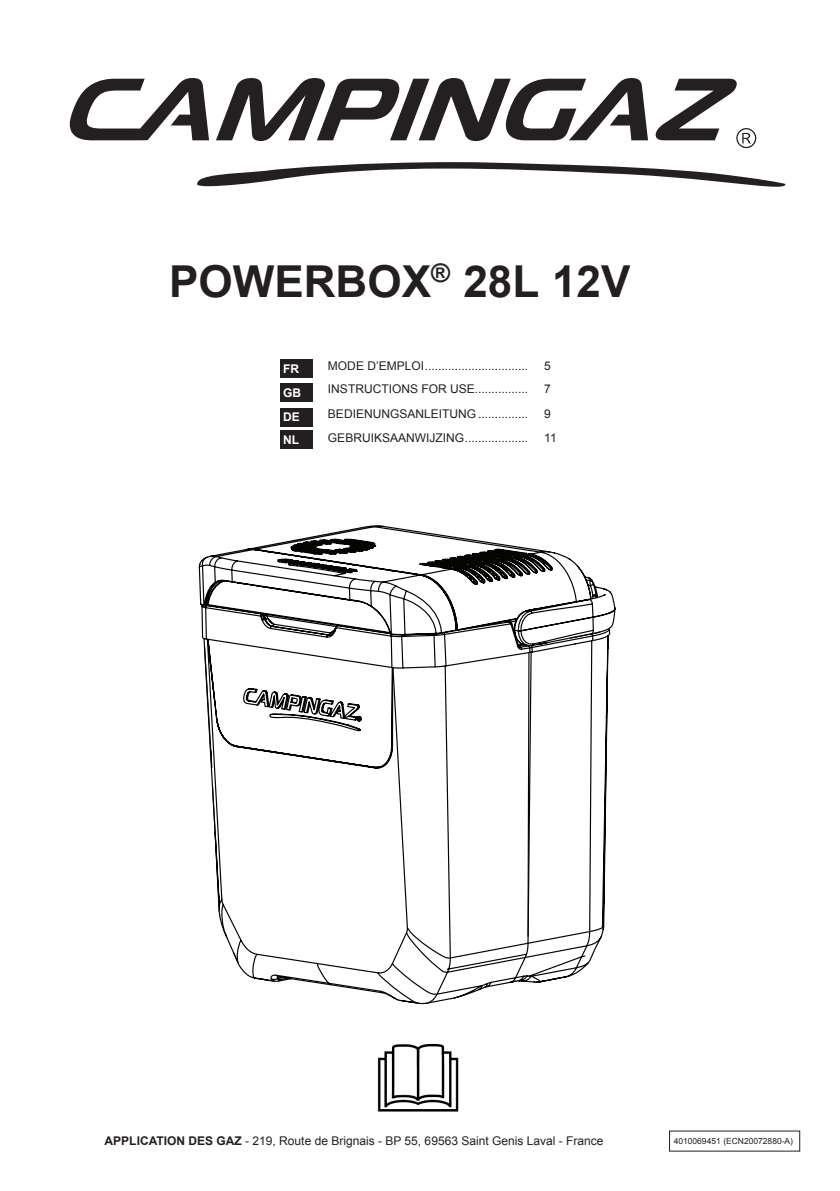
<style>
.page{position:relative;width:840px;height:1191px;background:#fff}
.page>*{position:absolute;margin:0;border:0;box-sizing:border-box;transform-origin:0 0}
.t1{font:700 44px "Arial";color:#231f20}
.t2{font:12px "Arial";color:#231f20}
.t3{font:700 12px/24.2px "Arial";color:#fff}
.t4{font:8.4px "Arial";color:#231f20}
.s1{font-weight:700}
</style>
<div class="page">
<svg style="left:197px;top:162px;width:588px;height:25px"></svg>
<svg style="left:216px;top:78px;width:431px;height:63px"></svg>
<svg style="left:70px;top:78px;width:139px;height:62px"></svg>
<svg style="left:655px;top:79px;width:100px;height:69px"></svg>
<svg style="left:199px;top:525px;width:411px;height:479px"></svg>
<img style="left:377px;top:1043px;width:82px;height:69px">
<div style="left:280px;top:359px;width:33px;height:19px;background:#231f20"></div>
<div style="left:280px;top:383px;width:33px;height:19px;background:#231f20"></div>
<div style="left:280px;top:408px;width:33px;height:18px;background:#231f20"></div>
<div style="left:280px;top:430px;width:33px;height:19px;background:#231f20"></div>
<h1 class="t1" style="left:169px;top:252px;width:137px">POWERBO</h1>
<h1 class="t1" style="left:401px;top:252px;width:230px">X<sup>®</sup> 28L 12V</h1>
<p class="t3" style="left:283px;top:357px;width:19px">FR<br>GB<br>DE</p>
<p class="t3" style="left:283px;top:428px;width:17px">NL</p>
<p class="t2" style="left:328px;top:358px;width:202px">MODE D’EMPLOI...............................</p>
<p class="t2" style="left:544px;top:358px;width:8px">5</p>
<p class="t2" style="left:328px;top:381px;width:202px">INSTRUCTIONS FOR USE................</p>
<p class="t2" style="left:544px;top:381px;width:8px">7</p>
<p class="t2" style="left:328px;top:405px;width:202px">BEDIENUNGSANLEITUNG ...............</p>
<p class="t2" style="left:544px;top:405px;width:8px">9</p>
<p class="t2" style="left:328px;top:430px;width:202px">GEBRUIKSAANWIJZING...................</p>
<p class="t2" style="left:544px;top:430px;width:14px">11</p>
<p class="t2" style="left:105px;top:1133px;width:500px"><span class="s1">APPLICATION DES GAZ</span> - 219, Route de Brignais - BP 55, 69563 Saint Genis Laval - France</p>
<p class="t4" style="left:673px;top:1135px;width:121px">4010069451 (ECN20072880-A)</p>
</div>
